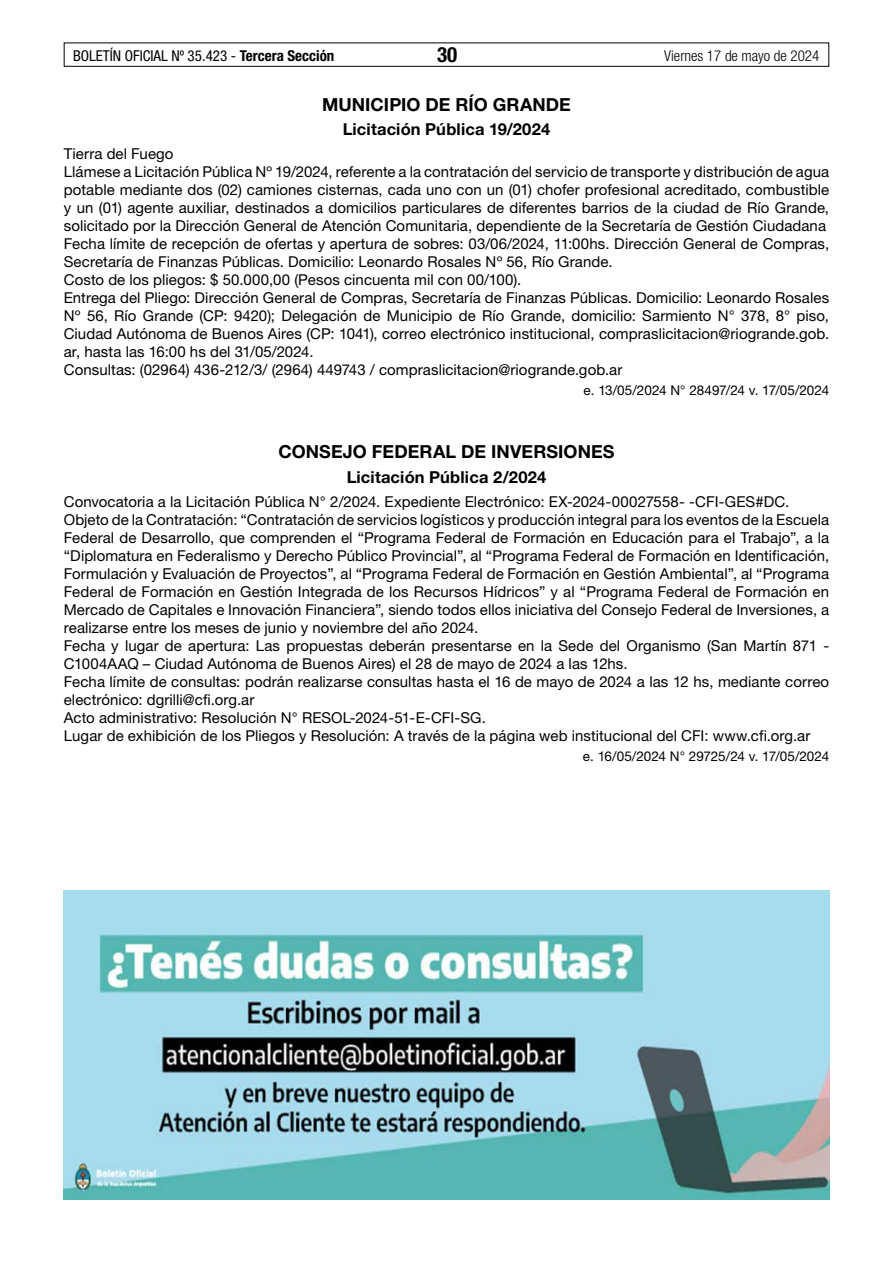
<style>
.page{position:relative;width:893px;height:1263px;background:#fff}
.page>*{position:absolute;margin:0;border:0;box-sizing:border-box;transform-origin:0 0}
.t1{font:700 condensed 21px "Helvetica Neue LT Std";color:#000}
.t2{font:700 18px "Helvetica Neue LT Std";letter-spacing:.005em;color:#000}
.t3{font:700 16.5px "Helvetica Neue LT Std";letter-spacing:.01em;color:#000}
.t4{font:15px/18px "Helvetica Neue LT Std";letter-spacing:.005em;color:#000}
.t5{font:condensed 15px "Helvetica Neue LT Std";color:#000}
.t6{font:300 condensed 15px "Helvetica Neue LT Std";color:#000}
.t7{font:13.5px "Helvetica Neue LT Std";letter-spacing:-.01em;color:#000}
.s1{font-weight:700}
</style>
<div class="page">
<div style="left:64px;top:43px;width:765px;height:24px;border:1px solid #000"></div>
<img style="left:64px;top:891px;width:765px;height:308px">
<p class="t5" style="left:73px;top:47px;width:263px">BOLETÍN OFICIAL Nº 35.423 - <span class="s1">Tercera Sección</span></p>
<h1 class="t1" style="left:437px;top:42px;width:22px">30</h1>
<p class="t6" style="left:664px;top:47px;width:157px">Viernes 17 de mayo de 2024</p>
<p class="t2" style="left:322px;top:93px;width:250px">MUNICIPIO DE RÍO GRANDE</p>
<p class="t3" style="left:343px;top:119px;width:209px">Licitación Pública 19/2024</p>
<p class="t4" style="left:64px;top:145px;width:767px">Tierra del Fuego<br>Llámese a Licitación Pública Nº 19/2024, referente a la contratación del servicio de transporte y distribución de agua potable mediante dos (02) camiones cisternas, cada uno con un (01) chofer profesional acreditado, combustible y un (01) agente auxiliar, destinados a domicilios particulares de diferentes barrios de la ciudad de Río Grande, solicitado por la Dirección General de Atención Comunitaria, dependiente de la Secretaría de Gestión Ciudadana Fecha límite de recepción de ofertas y apertura de sobres: 03/06/2024, 11:00hs. Dirección General de Compras, Secretaría de Finanzas Públicas. Domicilio: Leonardo Rosales Nº 56, Río Grande.<br>Costo de los pliegos: $ 50.000,00 (Pesos cincuenta mil con 00/100).<br>Entrega del Pliego: Dirección General de Compras, Secretaría de Finanzas Públicas. Domicilio: Leonardo Rosales Nº 56, Río Grande (CP: 9420); Delegación de Municipio de Río Grande, domicilio: Sarmiento N° 378, 8° piso, Ciudad Autónoma de Buenos Aires (CP: 1041), correo electrónico institucional, compraslicitacion@riogrande.gob. ar, hasta las 16:00 hs del 31/05/2024.<br>Consultas: (02964) 436-212/3/ (2964) 449743 / compraslicitacion@riogrande.gob.ar</p>
<p class="t7" style="left:584px;top:382px;width:247px">e. 13/05/2024 N° 28497/24 v. 17/05/2024</p>
<p class="t2" style="left:278px;top:441px;width:338px">CONSEJO FEDERAL DE INVERSIONES</p>
<p class="t3" style="left:347px;top:467px;width:201px">Licitación Pública 2/2024</p>
<p class="t4" style="left:64px;top:493px;width:767px">Convocatoria a la Licitación Pública N° 2/2024. Expediente Electrónico: EX-2024-00027558- -CFI-GES#DC.<br>Objeto de la Contratación: “Contratación de servicios logísticos y producción integral para los eventos de la Escuela Federal de Desarrollo, que comprenden el “Programa Federal de Formación en Educación para el Trabajo”, a la “Diplomatura en Federalismo y Derecho Público Provincial”, al “Programa Federal de Formación en Identificación, Formulación y Evaluación de Proyectos”, al “Programa Federal de Formación en Gestión Ambiental”, al “Programa Federal de Formación en Gestión Integrada de los Recursos Hídricos” y al “Programa Federal de Formación en Mercado de Capitales e Innovación Financiera”, siendo todos ellos iniciativa del Consejo Federal de Inversiones, a realizarse entre los meses de junio y noviembre del año 2024.<br>Fecha y lugar de apertura: Las propuestas deberán presentarse en la Sede del Organismo (San Martín 871 - C1004AAQ – Ciudad Autónoma de Buenos Aires) el 28 de mayo de 2024 a las 12hs.<br>Fecha límite de consultas: podrán realizarse consultas hasta el 16 de mayo de 2024 a las 12 hs, mediante correo electrónico: dgrilli@cfi.org.ar<br>Acto administrativo: Resolución N° RESOL-2024-51-E-CFI-SG.<br>Lugar de exhibición de los Pliegos y Resolución: A través de la página web institucional del CFI: www.cfi.org.ar</p>
<p class="t7" style="left:583px;top:748px;width:248px">e. 16/05/2024 N° 29725/24 v. 17/05/2024</p>
</div>
